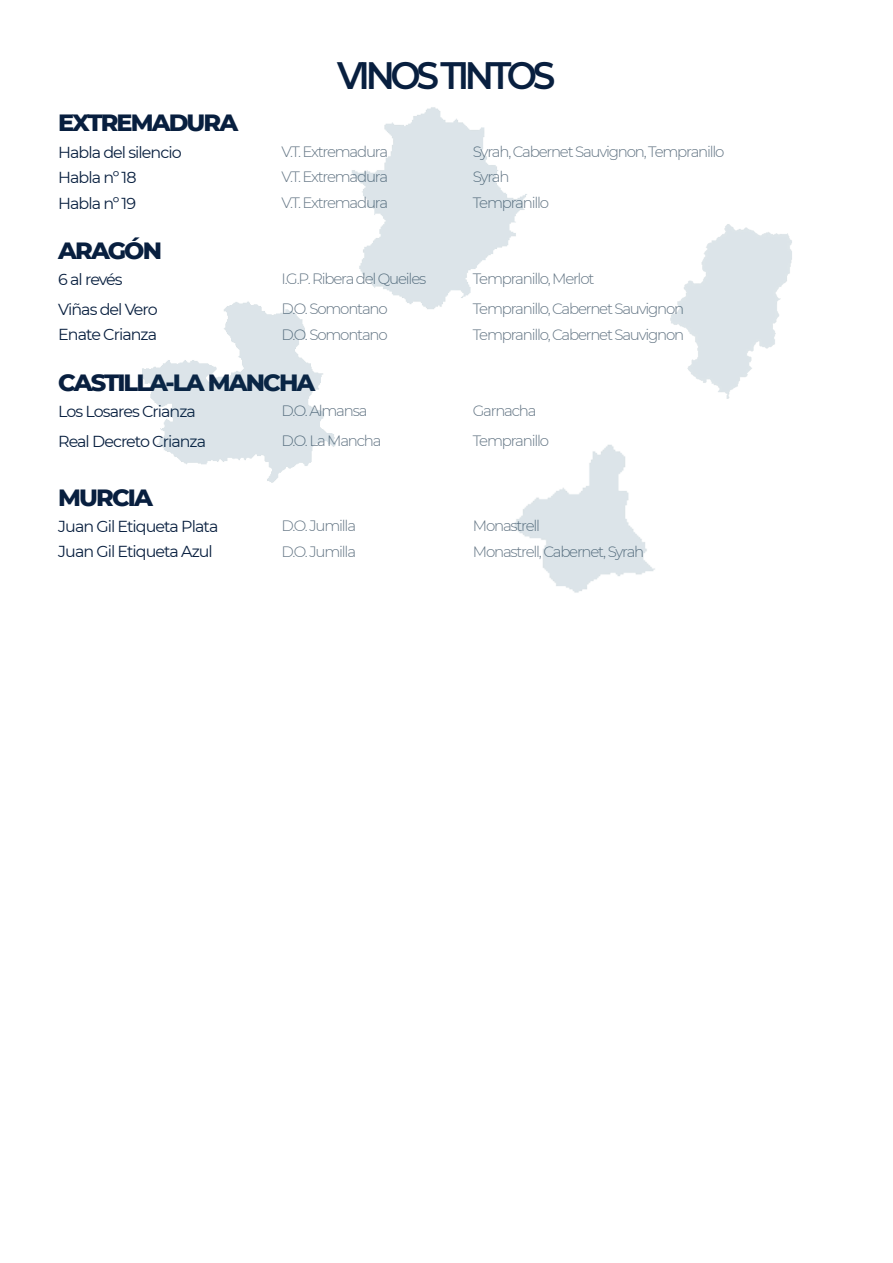
<style>
.page{position:relative;width:893px;height:1263px;background:#fff}
.page>*{position:absolute;margin:0;border:0;box-sizing:border-box;transform-origin:0 0}
.t1{font:600 38.1px "Montserrat";letter-spacing:-.12em;color:#081f3f;scale:.94 1}
.t2{font:800 24px "Montserrat";letter-spacing:-.08em;color:#081f3f}
.t3{font:15.9px "Montserrat";letter-spacing:-.06em;color:#081f3f}
.t4{font:300 15px "Montserrat";letter-spacing:-.08em;color:#627483}
</style>
<div class="page">
<img style="left:352px;top:107px;width:175px;height:202px">
<img style="left:670px;top:224px;width:122px;height:175px">
<img style="left:141px;top:298px;width:219px;height:185px">
<img style="left:514px;top:444px;width:141px;height:149px">
<h1 class="t1" style="left:337px;top:48px;width:234px">VINOS TINTOS</h1>
<h2 class="t2" style="left:58px;top:105px;width:181px">EXTREMADURA</h2>
<p class="t3" style="left:58px;top:141px;width:125px">Habla del silencio</p>
<p class="t4" style="left:281px;top:141px;width:108px">V.T. Extremadura</p>
<p class="t4" style="left:473px;top:141px;width:253px">Syrah, Cabernet Sauvignon, Tempranillo</p>
<p class="t3" style="left:58px;top:167px;width:80px">Habla nº 18</p>
<p class="t4" style="left:281px;top:167px;width:108px">V.T. Extremadura</p>
<p class="t4" style="left:473px;top:167px;width:38px">Syrah</p>
<p class="t3" style="left:58px;top:192px;width:79px">Habla nº 19</p>
<p class="t4" style="left:281px;top:192px;width:108px">V.T. Extremadura</p>
<p class="t4" style="left:473px;top:192px;width:78px">Tempranillo</p>
<h2 class="t2" style="left:58px;top:233px;width:105px">ARAGÓN</h2>
<p class="t3" style="left:58px;top:269px;width:66px">6 al revés</p>
<p class="t4" style="left:281px;top:269px;width:146px">I.G.P. Ribera del Queiles</p>
<p class="t4" style="left:473px;top:269px;width:123px">Tempranillo, Merlot</p>
<p class="t3" style="left:58px;top:298px;width:101px">Viñas del Vero</p>
<p class="t4" style="left:281px;top:299px;width:108px">D.O. Somontano</p>
<p class="t4" style="left:473px;top:299px;width:213px">Tempranillo, Cabernet Sauvignon</p>
<p class="t3" style="left:58px;top:324px;width:100px">Enate Crianza</p>
<p class="t4" style="left:281px;top:324px;width:108px">D.O. Somontano</p>
<p class="t4" style="left:473px;top:324px;width:213px">Tempranillo, Cabernet Sauvignon</p>
<h2 class="t2" style="left:58px;top:365px;width:259px">CASTILLA-LA MANCHA</h2>
<p class="t3" style="left:58px;top:400px;width:139px">Los Losares Crianza</p>
<p class="t4" style="left:281px;top:401px;width:87px">D.O. Almansa</p>
<p class="t4" style="left:473px;top:401px;width:65px">Garnacha</p>
<p class="t3" style="left:58px;top:430px;width:149px">Real Decreto Crianza</p>
<p class="t4" style="left:281px;top:430px;width:101px">D.O. La Mancha</p>
<p class="t4" style="left:473px;top:430px;width:78px">Tempranillo</p>
<h2 class="t2" style="left:58px;top:480px;width:96px">MURCIA</h2>
<p class="t3" style="left:58px;top:515px;width:162px">Juan Gil Etiqueta Plata</p>
<p class="t4" style="left:281px;top:515px;width:76px">D.O. Jumilla</p>
<p class="t4" style="left:473px;top:515px;width:69px">Monastrell</p>
<p class="t3" style="left:58px;top:541px;width:156px">Juan Gil Etiqueta Azul</p>
<p class="t4" style="left:281px;top:541px;width:76px">D.O. Jumilla</p>
<p class="t4" style="left:473px;top:541px;width:173px">Monastrell, Cabernet, Syrah</p>
</div>
